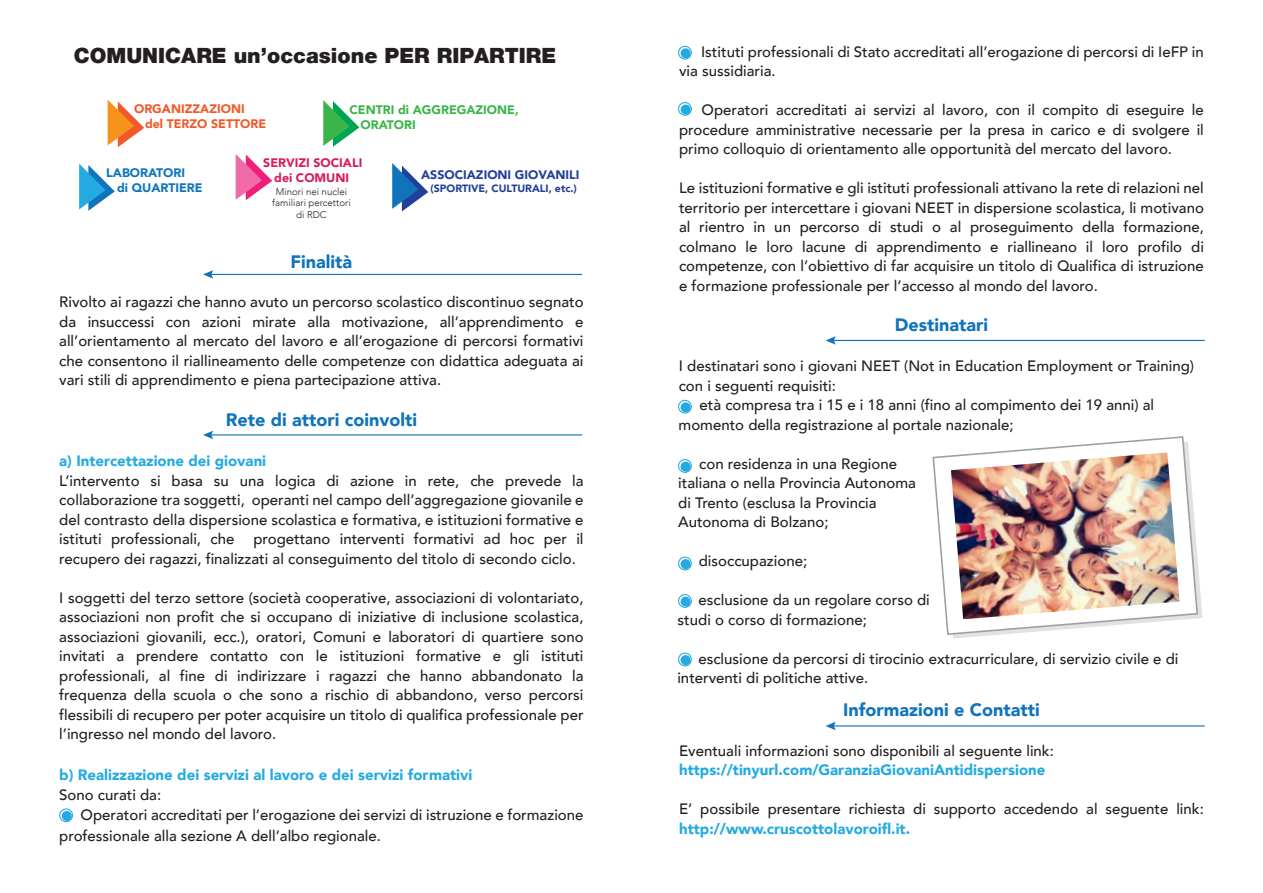
<style>
.page{position:relative;width:1263px;height:893px;background:#fff}
.page>*{position:absolute;margin:0;border:0;box-sizing:border-box;transform-origin:0 0}
.t1{font:900 21px "Helvetica Neue";color:#231f20}
.t2{font:900 18px "Avenir";color:#1074bc}
.t3{font:500 15px/19.5px "Avenir";color:#231f20;text-align:justify}
.t4{font:900 15px "Avenir";color:#24aae1}
.t5{font:900 12.3px/14.9px "Avenir";color:#f15929}
.t6{font:900 12.3px/14.9px "Avenir";color:#3ab54a}
.t7{font:900 12.3px/14.9px "Avenir";color:#d91a5b;text-align:center}
.t8{font:900 12.3px/14.9px "Avenir";color:#1074bc}
.t9{font:900 12.3px "Avenir";color:#223f99}
.t10{font:900 10.5px "Avenir";color:#223f99}
.t11{font:300 9.75px/11.6px "Avenir";color:#231f20;text-align:center}
</style>
<div class="page">
<svg style="left:108px;top:100px;width:36px;height:47px"></svg>
<svg style="left:323px;top:100px;width:36px;height:47px"></svg>
<svg style="left:79px;top:164px;width:36px;height:47px"></svg>
<svg style="left:392px;top:163px;width:36px;height:48px"></svg>
<svg style="left:236px;top:154px;width:36px;height:46px"></svg>
<hr style="left:210px;top:274px;width:372px;height:1px;background:#1074bc">
<svg style="left:203px;top:270px;width:10px;height:9px"></svg>
<hr style="left:210px;top:434px;width:372px;height:1px;background:#1074bc">
<svg style="left:203px;top:431px;width:10px;height:8px"></svg>
<hr style="left:832px;top:340px;width:372px;height:1px;background:#1074bc">
<svg style="left:826px;top:336px;width:10px;height:9px"></svg>
<hr style="left:832px;top:725px;width:372px;height:1px;background:#1074bc">
<svg style="left:826px;top:722px;width:10px;height:8px"></svg>
<div style="left:59px;top:808px;width:14px;height:14px;border:1px solid #24aae1;border-radius:50%"></div>
<div style="left:62px;top:811px;width:10px;height:10px;background:#24aae1;border-radius:50%"></div>
<div style="left:678px;top:46px;width:14px;height:14px;border:1px solid #24aae1;border-radius:50%"></div>
<div style="left:681px;top:48px;width:10px;height:10px;background:#24aae1;border-radius:50%"></div>
<div style="left:678px;top:102px;width:14px;height:14px;border:1px solid #24aae1;border-radius:50%"></div>
<div style="left:681px;top:105px;width:10px;height:10px;background:#24aae1;border-radius:50%"></div>
<div style="left:678px;top:400px;width:14px;height:14px;border:1px solid #24aae1;border-radius:50%"></div>
<div style="left:681px;top:402px;width:10px;height:10px;background:#24aae1;border-radius:50%"></div>
<div style="left:678px;top:459px;width:14px;height:14px;border:1px solid #24aae1;border-radius:50%"></div>
<div style="left:681px;top:462px;width:10px;height:10px;background:#24aae1;border-radius:50%"></div>
<div style="left:678px;top:557px;width:14px;height:13px;border:1px solid #24aae1;border-radius:50%"></div>
<div style="left:681px;top:559px;width:10px;height:10px;background:#24aae1;border-radius:50%"></div>
<div style="left:678px;top:594px;width:14px;height:14px;border:1px solid #24aae1;border-radius:50%"></div>
<div style="left:681px;top:597px;width:10px;height:10px;background:#24aae1;border-radius:50%"></div>
<div style="left:678px;top:653px;width:14px;height:13px;border:1px solid #24aae1;border-radius:50%"></div>
<div style="left:681px;top:655px;width:10px;height:10px;background:#24aae1;border-radius:50%"></div>
<svg style="left:932px;top:436px;width:267px;height:200px"></svg>
<img style="left:951px;top:452px;width:228px;height:167px">
<h1 class="t1" style="left:74px;top:43px;width:484px">COMUNICARE un’occasione PER RIPARTIRE</h1>
<p class="t5" style="left:145px;top:101px;width:123px;text-indent:-11px">ORGANIZZAZIONI<br>del TERZO SETTORE</p>
<p class="t6" style="left:360px;top:102px;width:160px;text-indent:-11px">CENTRI di AGGREGAZIONE,<br>ORATORI</p>
<p class="t8" style="left:117px;top:165px;width:87px;text-indent:-11px">LABORATORI<br>di QUARTIERE</p>
<p class="t9" style="left:421px;top:165px;width:160px">ASSOCIAZIONI GIOVANILI</p>
<p class="t7" style="left:263px;top:155px;width:101px">SERVIZI SOCIALI dei COMUNI</p>
<p class="t11" style="left:272px;top:186px;width:80px">Minori nei nuclei familiari percettori di RDC</p>
<p class="t10" style="left:430px;top:179px;width:148px">(SPORTIVE, CULTURALI, etc.)</p>
<p class="t2" style="left:291px;top:246px;width:63px">Finalità</p>
<p class="t3" style="left:59px;top:291px;width:526px">Rivolto ai ragazzi che hanno avuto un percorso scolastico discontinuo segnato da insuccessi con azioni mirate alla motivazione, all’apprendimento e all’orientamento al mercato del lavoro e all’erogazione di percorsi formativi che consentono il riallineamento delle competenze con didattica adeguata ai vari stili di apprendimento e piena partecipazione attiva.</p>
<p class="t2" style="left:226px;top:404px;width:193px">Rete di attori coinvolti</p>
<p class="t4" style="left:59px;top:448px;width:208px">a) Intercettazione dei giovani</p>
<p class="t3" style="left:59px;top:470px;width:526px">L’intervento si basa su una logica di azione in rete, che prevede la collaborazione tra soggetti, operanti nel campo dell’aggregazione giovanile e del contrasto della dispersione scolastica e formativa, e istituzioni formative e istituti professionali, che</p>
<p class="t3" style="left:59px;top:528px;width:526px;text-indent:194px">progettano interventi formativi ad hoc per il recupero dei ragazzi, finalizzati al conseguimento del titolo di secondo ciclo.</p>
<p class="t3" style="left:59px;top:587px;width:526px">I soggetti del terzo settore (società cooperative, associazioni di volontariato, associazioni non profit che si occupano di iniziative di inclusione scolastica, associazioni giovanili, ecc.), oratori, Comuni e laboratori di quartiere sono invitati a prendere contatto con le istituzioni formative e gli istituti professionali, al fine di indirizzare i ragazzi che hanno abbandonato la frequenza della scuola o che sono a rischio di abbandono, verso percorsi flessibili di recupero per poter acquisire un titolo di qualifica professionale per l’ingresso nel mondo del lavoro.</p>
<p class="t4" style="left:59px;top:762px;width:415px">b) Realizzazione dei servizi al lavoro e dei servizi formativi</p>
<p class="t3" style="left:59px;top:784px;width:104px">Sono curati da:</p>
<p class="t3" style="left:81px;top:804px;width:504px">Operatori accreditati per l’erogazione dei servizi di istruzione e formazione</p>
<p class="t3" style="left:59px;top:825px;width:323px">professionale alla sezione A dell’albo regionale.</p>
<p class="t3" style="left:679px;top:41px;width:526px;text-indent:22px">Istituti professionali di Stato accreditati all’erogazione di percorsi di IeFP in via sussidiaria.</p>
<p class="t3" style="left:679px;top:99px;width:526px;text-indent:22px">Operatori accreditati ai servizi al lavoro, con il compito di eseguire le procedure amministrative necessarie per la presa in carico e di svolgere il primo colloquio di orientamento alle opportunità del mercato del lavoro.</p>
<p class="t3" style="left:679px;top:177px;width:526px">Le istituzioni formative e gli istituti professionali attivano la rete di relazioni nel territorio per intercettare i giovani NEET in dispersione scolastica, li motivano al rientro in un percorso di studi o al proseguimento della formazione, colmano le loro lacune di apprendimento e riallineano il loro profilo di competenze, con l’obiettivo di far acquisire un titolo di Qualifica di istruzione e formazione professionale per l’accesso al mondo del lavoro.</p>
<p class="t2" style="left:895px;top:310px;width:95px">Destinatari</p>
<p class="t3" style="left:679px;top:355px;width:517px">I destinatari sono i giovani NEET (Not in Education Employment or Training)</p>
<p class="t3" style="left:679px;top:375px;width:159px">con i seguenti requisiti:</p>
<p class="t3" style="left:699px;top:394px;width:456px">età compresa tra i 15 e i 18 anni (fino al compimento dei 19 anni) al</p>
<p class="t3" style="left:678px;top:414px;width:337px">momento della registrazione al portale nazionale;</p>
<p class="t3" style="left:678px;top:453px;width:239px;text-align:left;text-indent:21px">con residenza in una Regione italiana o nella Provincia Autonoma di Trento (esclusa la Provincia<br>Autonoma di Bolzano;</p>
<p class="t3" style="left:699px;top:550px;width:110px">disoccupazione;</p>
<p class="t3" style="left:678px;top:589px;width:254px;text-indent:21px">esclusione da un regolare corso di studi o corso di formazione;</p>
<p class="t3" style="left:677px;top:648px;width:503px;text-indent:21px">esclusione da percorsi di tirocinio extracurriculare, di servizio civile e di interventi di politiche attive.</p>
<p class="t2" style="left:843px;top:694px;width:198px">Informazioni e Contatti</p>
<p class="t3" style="left:679px;top:740px;width:376px">Eventuali informazioni sono disponibili al seguente link:</p>
<p class="t4" style="left:679px;top:757px;width:368px">https://tinyurl.com/GaranziaGiovaniAntidispersione</p>
<p class="t3" style="left:679px;top:798px;width:526px">E’ possibile presentare richiesta di supporto accedendo al seguente link:</p>
<p class="t4" style="left:679px;top:816px;width:233px">http://www.cruscottolavoroifl.it.</p>
</div>
